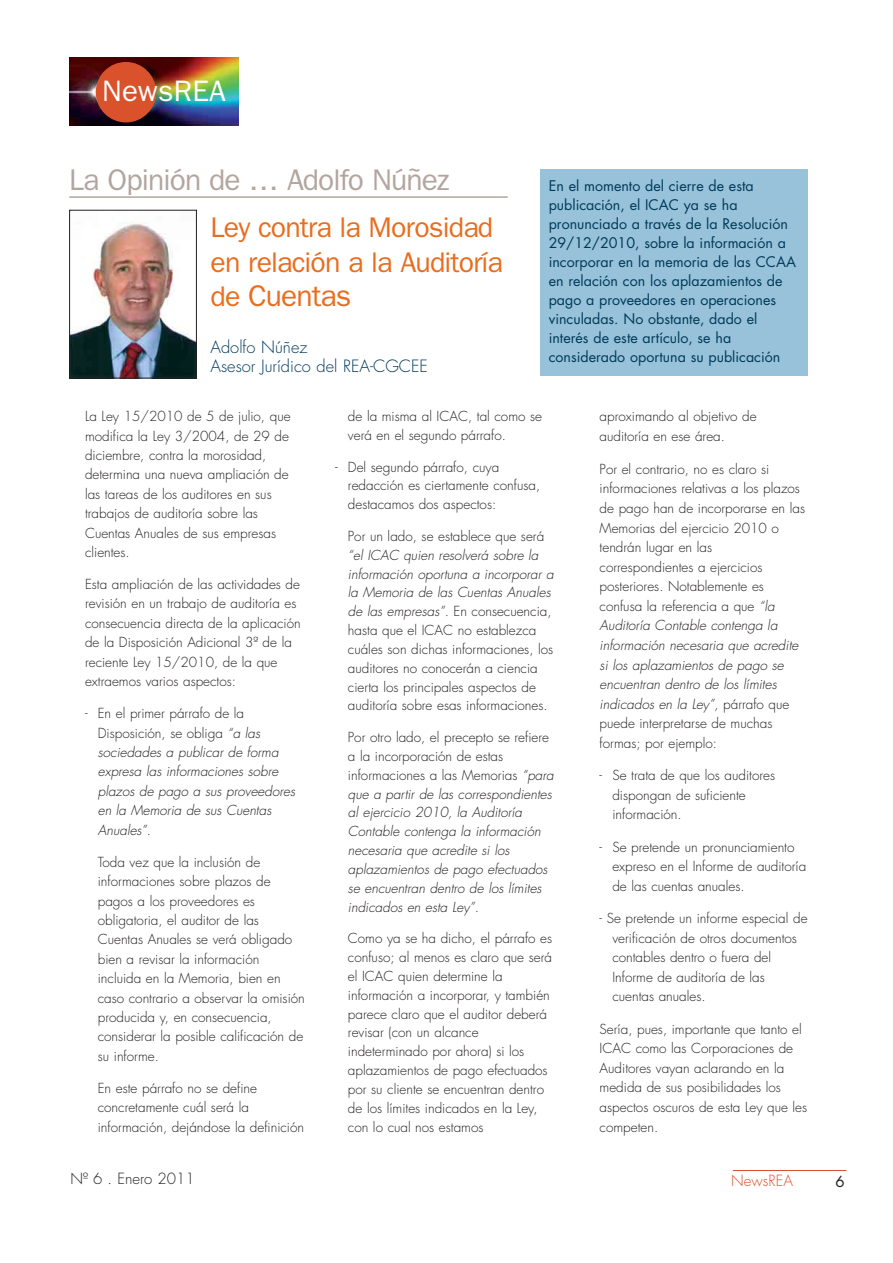
<style>
.page{position:relative;width:893px;height:1263px;background:#fff}
.page>*{position:absolute;margin:0;border:0;box-sizing:border-box;transform-origin:0 0}
.t1{font:30px "Franklin Gothic";letter-spacing:-.03em;color:#b3a59e}
.t2{font:30px "Franklin Gothic";letter-spacing:-.03em;color:#e96d1f}
.t3{font:29.7px "Franklin Gothic";letter-spacing:.01em;color:#fff}
.t4{font:28.5px/35px "Franklin Gothic";letter-spacing:-.03em;color:#e96d1f}
.t5{font:300 16.5px/19.4px "Futura";color:#00395a}
.t6{font:300 15px "Futura";color:#231f20}
.t7{font:300 15px "Futura";color:#da522b}
.t8{font:15px "Futura";color:#231f20}
.t9{font:14.25px/18.9px "Futura";color:#00395a}
.t10{font:300 13.5px/19.5px "Futura";color:#231f20}
.t11{font:italic 300 13.5px/18.9px "Futura";color:#231f20}
.s1{font-size:28.5px}
.s2{font-style:normal}
.s3{font-style:italic}
</style>
<div class="page">
<hr style="left:733px;top:1170px;width:113px;height:1px;background:#da522b">
<img style="left:69px;top:58px;width:170px;height:68px">
<div style="left:96px;top:62px;width:60px;height:60px;background:#da522b;border-radius:50%"></div>
<hr style="left:69px;top:196px;width:439px;height:2px;background:#b3a59e">
<img style="left:71px;top:222px;width:124px;height:154px">
<div style="left:69px;top:210px;width:128px;height:168px;border:1px solid #231f20"></div>
<div style="left:540px;top:169px;width:268px;height:206px;background:#97c2d9"></div>
<h2 class="t3" style="left:102px;top:81px;width:125px">NewsREA</h2>
<h1 class="t1" style="left:69px;top:169px;width:382px">La Opinión de … Adolfo Núñez</h1>
<h3 class="t4" style="left:210px;top:212px;width:294px">Ley contra la Morosidad en relación a la Auditoría</h3>
<h1 class="t2" style="left:210px;top:286px;width:142px"><span class="s1">de</span> Cuentas</h1>
<p class="t5" style="left:210px;top:338px;width:219px">Adolfo Núñez<br>Asesor Jurídico del REA-CGCEE</p>
<p class="t9" style="left:549px;top:178px;width:249px">En el momento del cierre de esta publicación, el ICAC ya se ha pronunciado a través de la Resolución 29/12/2010, sobre la información a incorporar en la memoria de las CCAA en relación con los aplazamientos de pago a proveedores en operaciones vinculadas. No obstante, dado el interés de este artículo, se ha considerado oportuna su publicación</p>
<p class="t10" style="left:85px;top:408px;width:207px">La Ley 15/2010 de 5 de julio, que modifica la Ley 3/2004, de 29 de diciembre, contra la morosidad, determina una nueva ampliación de las tareas de los auditores en sus trabajos de auditoría sobre las<br>Cuentas Anuales de sus empresas clientes.</p>
<p class="t10" style="left:85px;top:576px;width:217px">Esta ampliación de las actividades de revisión en un trabajo de auditoría es consecuencia directa de la aplicación de la Disposición Adicional 3ª de la reciente Ley 15/2010, de la que extraemos varios aspectos:</p>
<p class="t11" style="left:98px;top:705px;width:201px;line-height:19.4px;text-indent:-13px"><span class="s2">- En el primer párrafo de la<br>Disposición, se obliga</span> “a las sociedades a publicar de forma expresa las informaciones sobre plazos de pago a sus proveedores en la Memoria de sus Cuentas<br>Anuales”<span class="s2">.</span></p>
<p class="t10" style="left:98px;top:853px;width:208px">Toda vez que la inclusión de informaciones sobre plazos de pagos a los proveedores es obligatoria, el auditor de las<br>Cuentas Anuales se verá obligado bien a revisar la información incluida en la Memoria, bien en caso contrario a observar la omisión producida y, en consecuencia, considerar la posible calificación de su informe.</p>
<p class="t10" style="left:98px;top:1079px;width:208px">En este párrafo no se define concretamente cuál será la información, dejándose la definición</p>
<p class="t10" style="left:348px;top:408px;width:196px;line-height:18.9px">de la misma al ICAC, tal como se verá en el segundo párrafo.</p>
<p class="t10" style="left:348px;top:458px;width:194px;line-height:18.9px;text-indent:-13px">- Del segundo párrafo, cuya redacción es ciertamente confusa, destacamos dos aspectos:</p>
<p class="t10" style="left:348px;top:527px;width:198px">Por un lado, se establece que será</p>
<p class="t10" style="left:348px;top:547px;width:210px;line-height:18.9px"><span class="s3">“el ICAC quien resolverá sobre la información oportuna a incorporar a la Memoria de las Cuentas Anuales de las empresas”.</span> En consecuencia, hasta que el ICAC no establezca cuáles son dichas informaciones, los auditores no conocerán a ciencia cierta los principales aspectos de auditoría sobre esas informaciones.</p>
<p class="t11" style="left:348px;top:729px;width:210px"><span class="s2">Por otro lado, el precepto se refiere a la incorporación de estas informaciones a las Memorias</span> “para que a partir de las correspondientes al ejercicio 2010, la Auditoría<br>Contable contenga la información necesaria que acredite si los aplazamientos de pago efectuados se encuentran dentro de los límites indicados en esta Ley ”.</p>
<p class="t10" style="left:348px;top:930px;width:206px;line-height:18.9px">Como ya se ha dicho, el párrafo es confuso; al menos es claro que será el ICAC quien determine la información a incorporar, y también parece claro que el auditor deberá revisar (con un alcance indeterminado por ahora) si los aplazamientos de pago efectuados por su cliente se encuentran dentro de los límites indicados en la Ley, con lo cual nos estamos</p>
<p class="t10" style="left:600px;top:407px;width:158px;line-height:20.2px">aproximando al objetivo de auditoría en ese área.</p>
<p class="t10" style="left:600px;top:460px;width:207px">Por el contrario, no es claro si informaciones relativas a los plazos de pago han de incorporarse en las<br>Memorias del ejercicio 2010 o tendrán lugar en las correspondientes a ejercicios posteriores. Notablemente es confusa la referencia a que <span class="s3">“la<br>Auditoría Contable contenga la información necesaria que acredite si los aplazamientos de pago se encuentran dentro de los límites indicados en la Ley ”,</span> p á r ra fo q u e puede interpretarse de muchas formas; por ejemplo:</p>
<p class="t10" style="left:612px;top:767px;width:164px;text-indent:-13px">- Se trata de que los auditores dispongan de suficiente información.</p>
<p class="t10" style="left:612px;top:838px;width:195px;text-indent:-13px">- Se pretende un pronunciamiento expreso en el Informe de auditoría de las cuentas anuales.</p>
<p class="t10" style="left:612px;top:910px;width:197px;text-indent:-13px">- Se pretende un informe especial de verificación de otros documentos contables dentro o fuera del<br>Informe de auditoría de las cuentas anuales.</p>
<p class="t10" style="left:600px;top:1020px;width:209px">Sería, pues, importante que tanto el<br>ICAC como las Corporaciones de<br>Auditores vayan aclarando en la medida de sus posibilidades los aspectos oscuros de esta Ley que les competen.</p>
<p class="t6" style="left:71px;top:1172px;width:126px">Nº 6 . Enero 2011</p>
<p class="t7" style="left:731px;top:1174px;width:63px">NewsREA</p>
<p class="t8" style="left:835px;top:1175px;width:11px">6</p>
</div>
